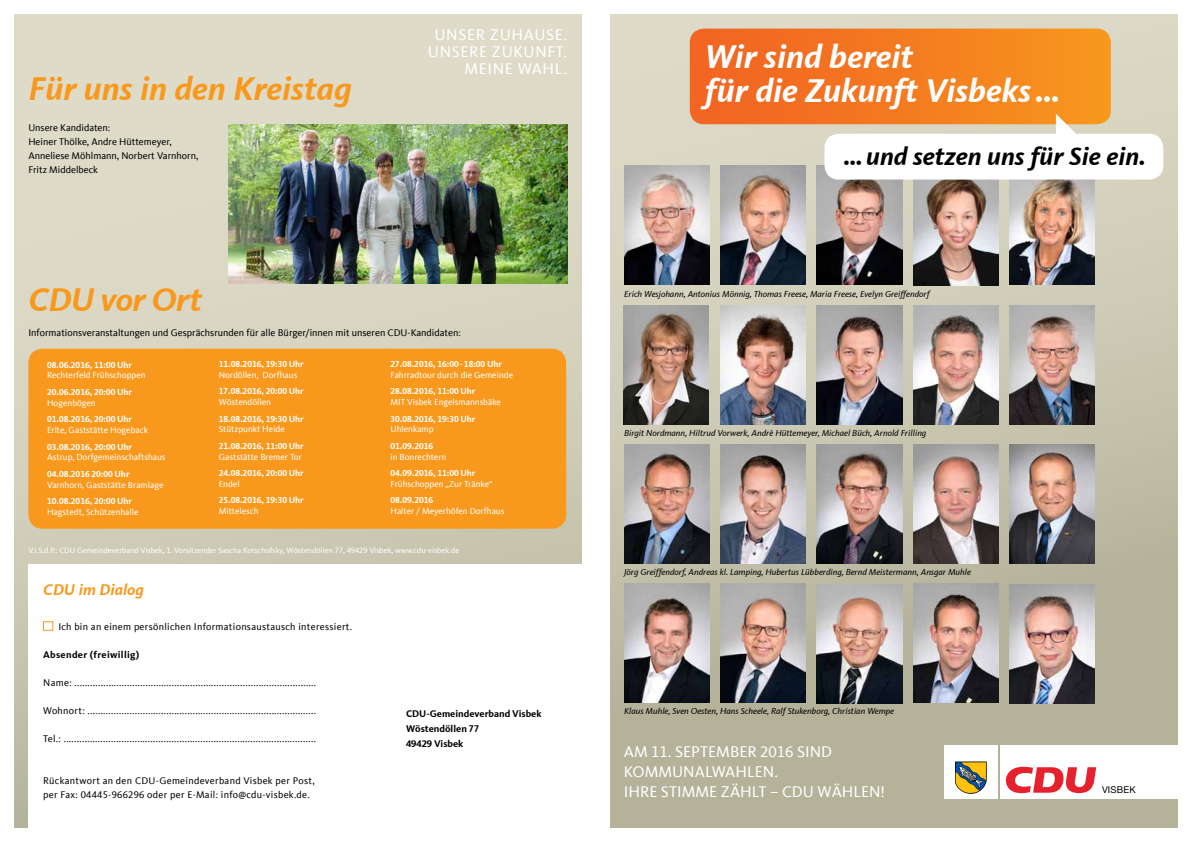
<style>
.page{position:relative;width:1191px;height:842px;background:#fff}
.page>*{position:absolute;margin:0;border:0;box-sizing:border-box;transform-origin:0 0}
.t1{font:italic 700 33.8px/33.8px "CDU Kievit Tab";color:#fff}
.t2{font:italic 700 33.8px "CDU Kievit Tab";color:#f8991d}
.t3{font:italic 700 33.8px "CDU Kievit Tab";letter-spacing:-.02em;color:#f8991d}
.t4{font:italic 700 26px "CDU Kievit Tab";color:#000}
.t5{font:16px "CDU Kievit Tab";color:#fff}
.t6{font:italic 700 16px "CDU Kievit Tab";color:#f8991d}
.t7{font:10px/14px "CDU Kievit Tab";color:#000}
.t8{font:10px/14px "CDU Kievit Tab";letter-spacing:.03em;color:#000}
.t9{font:700 10px/15px "CDU Kievit Tab";color:#000}
.t10{font:700 10px "CDU Kievit Tab";letter-spacing:.03em;color:#000}
.t11{font:9.4px "Helvetica Neue";letter-spacing:.02em;color:#000}
.t12{font:9px "CDU Kievit Tab";color:#fff}
.t13{font:700 9px "CDU Kievit Tab";color:#fff}
.t14{font:italic 9px "CDU Kievit Tab";color:#000}
.t15{font:8px "CDU Kievit Tab";color:#fff}
</style>
<div class="page">
<div style="left:14px;top:14px;width:567px;height:814px;background:linear-gradient(to bottom,#e5e2cf,#bcbaa2)"></div>
<svg style="left:610px;top:14px;width:567px;height:814px;background:#c2bfa9"></svg>
<img style="left:228px;top:125px;width:339px;height:158px">
<img style="left:624px;top:166px;width:85px;height:119px">
<img style="left:720px;top:305px;width:85px;height:119px">
<img style="left:817px;top:305px;width:85px;height:119px">
<img style="left:624px;top:444px;width:85px;height:119px">
<div style="left:1000px;top:746px;width:191px;height:53px;background:#fff"></div>
<div style="left:944px;top:746px;width:53px;height:53px;background:#fff"></div>
<svg style="left:955px;top:761px;width:31px;height:33px"></svg>
<svg style="left:1005px;top:767px;width:91px;height:26px"></svg>
<div style="left:28px;top:349px;width:538px;height:180px;background:#f8991d;border-radius:14px"></div>
<div style="left:28px;top:565px;width:567px;height:277px;background:#fff"></div>
<div style="left:43px;top:621px;width:10px;height:9px;border:1px solid #f8991d"></div>
<svg style="left:28px;top:564px;width:553px;height:1px"></svg>
<img style="left:817px;top:445px;width:85px;height:119px">
<img style="left:624px;top:305px;width:85px;height:119px">
<img style="left:624px;top:583px;width:85px;height:119px">
<img style="left:1009px;top:445px;width:85px;height:119px">
<img style="left:720px;top:583px;width:85px;height:120px">
<img style="left:1009px;top:180px;width:85px;height:105px">
<img style="left:1009px;top:584px;width:85px;height:119px">
<img style="left:720px;top:444px;width:85px;height:119px">
<img style="left:913px;top:305px;width:85px;height:119px">
<img style="left:1009px;top:305px;width:85px;height:119px">
<img style="left:817px;top:166px;width:85px;height:119px">
<img style="left:720px;top:166px;width:85px;height:119px">
<img style="left:913px;top:180px;width:85px;height:105px">
<img style="left:817px;top:584px;width:85px;height:119px">
<img style="left:913px;top:444px;width:85px;height:119px">
<img style="left:913px;top:584px;width:85px;height:119px">
<div style="left:824px;top:134px;width:339px;height:46px;background:#fff;border-radius:14px"></div>
<svg style="left:690px;top:29px;width:420px;height:108px;background:#f28735"></svg>
<h1 class="t2" style="left:28px;top:69px;width:325px">Für uns in den Kreistag</h1>
<p class="t7" style="left:28px;top:121px;width:172px">Unsere Kandidaten:<br>Heiner Thölke, Andre Hüttemeyer,<br>Anneliese Möhlmann, Norbert Varnhorn,<br>Fritz Middelbeck</p>
<h3 class="t5" style="left:434px;top:25px;width:23px">Unser</h3>
<h3 class="t5" style="left:490px;top:25px;width:22px">Zuhause</h3>
<h3 class="t5" style="left:563px;top:25px;width:5px">.</h3>
<h3 class="t5" style="left:428px;top:42px;width:22px">Unsere</h3>
<h3 class="t5" style="left:492px;top:42px;width:21px">Zukunft</h3>
<h3 class="t5" style="left:563px;top:42px;width:5px">.</h3>
<h3 class="t5" style="left:464px;top:59px;width:24px">Meine</h3>
<h3 class="t5" style="left:518px;top:59px;width:51px">Wah l.</h3>
<h1 class="t3" style="left:28px;top:279px;width:175px">CDU vor Ort</h1>
<p class="t7" style="left:28px;top:326px;width:434px">Informationsveranstaltungen und Gesprächsrunden für alle Bürger/innen mit unseren CDU-Kandidaten:</p>
<p class="t13" style="left:47px;top:359px;width:86px">08.06.2016, 11:00 Uhr</p>
<p class="t12" style="left:47px;top:370px;width:100px">Rechterfeld Frühschoppen</p>
<p class="t13" style="left:47px;top:387px;width:86px">20.06.2016, 20:00 Uhr</p>
<p class="t12" style="left:47px;top:398px;width:50px">Hogenbögen</p>
<p class="t13" style="left:47px;top:414px;width:86px">01.08.2016, 20:00 Uhr</p>
<p class="t12" style="left:47px;top:425px;width:102px">Erlte, Gaststätte Hogeback</p>
<p class="t13" style="left:47px;top:441px;width:86px">03.08.2016, 20:00 Uhr</p>
<p class="t12" style="left:47px;top:452px;width:120px">Astrup, Dorfgemeinschaftshaus</p>
<p class="t13" style="left:47px;top:468px;width:84px">04.08.2016 20:00 Uhr</p>
<p class="t12" style="left:47px;top:479px;width:118px">Varnhorn, Gaststätte Bramlage</p>
<p class="t13" style="left:47px;top:496px;width:86px">10.08.2016, 20:00 Uhr</p>
<p class="t12" style="left:47px;top:507px;width:93px">Hagstedt, Schützenhalle</p>
<p class="t13" style="left:219px;top:359px;width:86px">11.08.2016, 19:30 Uhr</p>
<p class="t12" style="left:219px;top:370px;width:80px">Nordöllen, Dorfhaus</p>
<p class="t13" style="left:219px;top:386px;width:86px">17.08.2016, 20:00 Uhr</p>
<p class="t12" style="left:219px;top:397px;width:54px">Wöstendöllen</p>
<p class="t13" style="left:219px;top:413px;width:86px">18.08.2016, 19:30 Uhr</p>
<p class="t12" style="left:219px;top:424px;width:68px">Stützpunkt Heide</p>
<p class="t13" style="left:219px;top:440px;width:86px">21.08.2016, 11:00 Uhr</p>
<p class="t12" style="left:219px;top:451px;width:85px">Gaststätte Bremer Tor</p>
<p class="t13" style="left:219px;top:468px;width:86px">24.08.2016, 20:00 Uhr</p>
<p class="t12" style="left:219px;top:479px;width:22px">Endel</p>
<p class="t13" style="left:219px;top:495px;width:86px">25.08.2016, 19:30 Uhr</p>
<p class="t12" style="left:219px;top:506px;width:41px">Mittelesch</p>
<p class="t13" style="left:390px;top:359px;width:113px">27.08.2016, 16:00-18:00 Uhr</p>
<p class="t12" style="left:390px;top:370px;width:124px">Fahrradtour durch die Gemeinde</p>
<p class="t13" style="left:390px;top:386px;width:86px">28.08.2016, 11:00 Uhr</p>
<p class="t12" style="left:390px;top:397px;width:112px">MIT Visbek Engelsmannsbäke</p>
<p class="t13" style="left:390px;top:413px;width:86px">30.08.2016, 19:30 Uhr</p>
<p class="t12" style="left:390px;top:424px;width:45px">Uhlenkamp</p>
<p class="t13" style="left:390px;top:440px;width:44px">01.09.2016</p>
<p class="t12" style="left:390px;top:451px;width:57px">in Bonrechtern</p>
<p class="t13" style="left:390px;top:468px;width:86px">04.09.2016, 11:00 Uhr</p>
<p class="t12" style="left:390px;top:479px;width:104px">Frühschoppen „Zur Tränke“</p>
<p class="t13" style="left:390px;top:495px;width:44px">08.09.2016</p>
<p class="t12" style="left:390px;top:506px;width:115px">Halter / Meyerhöfen Dorfhaus</p>
<p class="t15" style="left:28px;top:546px;width:432px">V.i.S.d.P.: CDU Gemeindeverband Visbek, 1. Vorsitzender Sascha Kotschofsky, Wöstendöllen 77, 49429 Visbek, www.cdu-visbek.de</p>
<h1 class="t1" style="left:705px;top:39px;width:357px">Wir sind bereit<br>für die Zukunft Visbeks…</h1>
<h2 class="t4" style="left:843px;top:140px;width:304px">…und setzen uns für Sie ein.</h2>
<p class="t14" style="left:624px;top:289px;width:307px">Erich Wesjohann, Antonius Mönnig, Thomas Freese, Maria Freese, Evelyn Greiffendorf</p>
<p class="t14" style="left:624px;top:428px;width:304px">Birgit Nordmann, Hiltrud Vorwerk, Andrè Hüttemeyer, Michael Büch, Arnold Frilling</p>
<p class="t14" style="left:624px;top:567px;width:348px">Jörg Greiffendorf, Andreas kl. Lamping, Hubertus Lübberding, Bernd Meistermann, Ansgar Muhle</p>
<h3 class="t6" style="left:43px;top:580px;width:102px">CDU im Dialog</h3>
<p class="t8" style="left:58px;top:619px;width:295px">Ich bin an einem persönlichen Informationsaustausch interessiert.</p>
<p class="t10" style="left:43px;top:648px;width:98px">Absender (freiwillig)</p>
<p class="t7" style="left:43px;top:675px;width:274px">Name: ............................................................................................</p>
<p class="t7" style="left:43px;top:703px;width:274px">Wohnort: .......................................................................................</p>
<p class="t7" style="left:43px;top:731px;width:274px">Tel.: ................................................................................................</p>
<p class="t8" style="left:43px;top:773px;width:273px">Rückantwort an den CDU-Gemeindeverband Visbek per Post, per Fax: 04445-966296 oder per E-Mail: info@cdu-visbek.de.</p>
<p class="t9" style="left:406px;top:706px;width:137px">CDU-Gemeindeverband Visbek</p>
<p class="t14" style="left:624px;top:706px;width:271px">Klaus Muhle, Sven Oesten, Hans Scheele, Ralf Stukenborg, Christian Wempe</p>
<p class="t9" style="left:406px;top:721px;width:75px">Wöstendöllen 77<br>49429 Visbek</p>
<h3 class="t5" style="left:624px;top:743px;width:87px">Am 11. September</h3>
<h3 class="t5" style="left:760px;top:743px;width:47px">2016 sind</h3>
<h3 class="t5" style="left:624px;top:763px;width:34px">Kommuna</h3>
<h3 class="t5" style="left:705px;top:763px;width:20px">lwah</h3>
<h3 class="t5" style="left:747px;top:763px;width:32px">len.</h3>
<h3 class="t5" style="left:624px;top:783px;width:15px">Ihre</h3>
<h3 class="t5" style="left:661px;top:783px;width:19px">Stimme</h3>
<h3 class="t5" style="left:720px;top:783px;width:166px">zäh lt – CDU wäh len !</h3>
<p class="t11" style="left:1102px;top:784px;width:35px">VISBEK</p>
</div>
